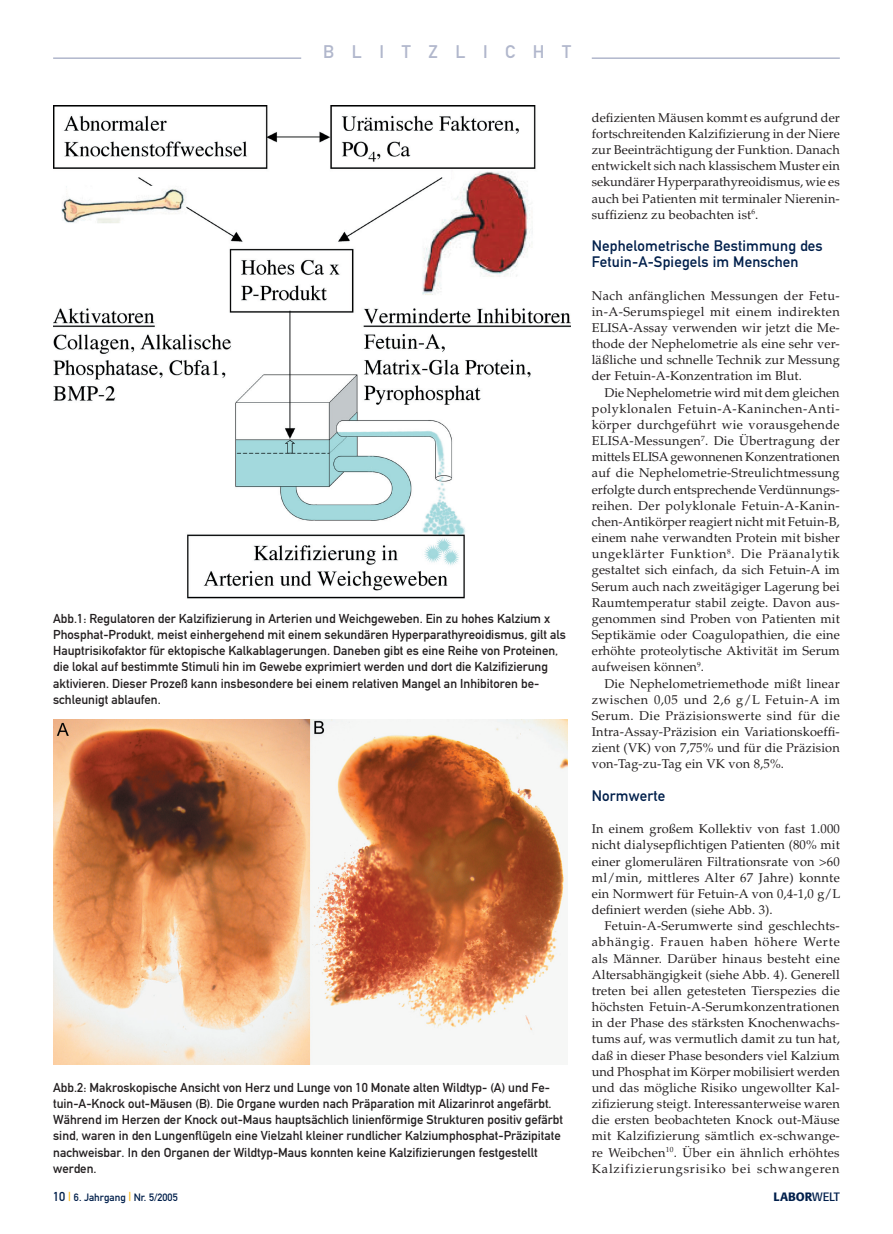
<style>
.page{position:relative;width:893px;height:1234px;background:#fff}
.page>*{position:absolute;margin:0;border:0;box-sizing:border-box;transform-origin:0 0}
.t1{font:18px "DIN Mittelschrift";letter-spacing:.98em;color:#b1b7cc}
.t2{font:15px/16.2px "DIN Mittelschrift";letter-spacing:.01em;color:#001f4b}
.t3{font:12.75px/16.2px "Palatino";letter-spacing:.01em;color:#231f20;text-align:justify}
.t4{font:12.75px/16.2px "DIN Mittelschrift";color:#231f20}
.t5{font:500 12px "Formata";color:#001f4b}
.t6{font:10.5px "DIN Mittelschrift Alternate";color:#001f4b}
.s1{font-size:12.75px}
.s2{font-size:12.75px;color:#fcb814}
.s3{font-weight:400}
</style>
<div class="page">
<hr style="left:53px;top:57px;width:248px;height:2px;background:#b1b7cc">
<hr style="left:592px;top:57px;width:248px;height:2px;background:#b1b7cc">
<img style="left:53px;top:105px;width:517px;height:494px">
<img style="left:53px;top:719px;width:515px;height:344px">
<h1 class="t1" style="left:323px;top:41px;width:250px">BLITZLICHT</h1>
<p class="t4" style="left:53px;top:610px;width:514px">Abb.1: Regulatoren der Kalzifizierung in Arterien und Weichgeweben. Ein zu hohes Kalzium x Phosphat-Produkt, meist einhergehend mit einem sekundären Hyperparathyreoidismus, gilt als Hauptrisikofaktor für ektopische Kalkablagerungen. Daneben gibt es eine Reihe von Proteinen, die lokal auf bestimmte Stimuli hin im Gewebe exprimiert werden und dort die Kalzifizierung aktivieren. Dieser Prozeß kann insbesondere bei einem relativen Mangel an Inhibitoren be&shy;schleunigt ablaufen.</p>
<p class="t4" style="left:53px;top:1079px;width:511px">Abb.2: Makroskopische Ansicht von Herz und Lunge von 10 Monate alten Wildtyp- (A) und Fe&shy;tuin-A-Knock out-Mäusen (B). Die Organe wurden nach Präparation mit Alizarinrot angefärbt.<br>Während im Herzen der Knock out-Maus hauptsächlich linienförmige Strukturen positiv gefärbt sind, waren in den Lungenflügeln eine Vielzahl kleiner rundlicher Kalziumphosphat-Präzipitate nachweisbar. In den Organen der Wildtyp-Maus konnten keine Kalzifizierungen festgestellt werden.</p>
<p class="t3" style="left:592px;top:109px;width:250px">defizienten Mäusen kommt es aufgrund der fortschreitenden Kalzifizierung in der Niere zur Beeinträchtigung der Funktion. Danach entwickelt sich nach klassischem Muster ein sekundärer Hyperparathyreoidismus, wie es auch bei Patienten mit terminaler Nierenin&shy;suffizienz zu beobachten ist<sup>6</sup>.</p>
<p class="t2" style="left:592px;top:238px;width:233px">Nephelometrische Bestimmung des<br>Fetuin-A-Spiegels im Menschen</p>
<p class="t3" style="left:592px;top:287px;width:250px">Nach anfänglichen Messungen der Fetu&shy;in-A-Serumspiegel mit einem indirekten ELISA-Assay verwenden wir jetzt die Me&shy;thode der Nephelometrie als eine sehr ver&shy;läßliche und schnelle Technik zur Messung der Fetuin-A-Konzentration im Blut.</p>
<p class="t3" style="left:592px;top:384px;width:250px;text-indent:13px">Die Nephelometrie wird mit dem gleichen polyklonalen Fetuin-A-Kaninchen-Anti&shy;körper durchgeführt wie vorausgehende ELISA-Messungen<sup>7</sup>. Die Übertragung der mittels ELISA gewonnenen Konzentrationen auf die Nephelometrie-Streulichtmessung erfolgte durch entsprechende Verdünnungs&shy;reihen. Der polyklonale Fetuin-A-Kanin&shy;chen-Antikörper reagiert nicht mit Fetuin-B, einem nahe verwandten Protein mit bisher ungeklärter Funktion<sup>8</sup>. Die Präanalytik gestaltet sich einfach, da sich Fetuin-A im Serum auch nach zweitägiger Lagerung bei Raumtemperatur stabil zeigte. Davon aus&shy;genommen sind Proben von Patienten mit Septikämie oder Coagulopathien, die eine erhöhte proteolytische Aktivität im Serum aufweisen können<sup>9</sup>.</p>
<p class="t3" style="left:592px;top:675px;width:250px;text-indent:13px">Die Nephelometriemethode mißt linear zwischen 0,05 und 2,6 g/L Fetuin-A im Serum. Die Präzisionswerte sind für die Intra-Assay-Präzision ein Variationskoeffi&shy;zient (VK) von 7,75% und für die Präzision von-Tag-zu-Tag ein VK von 8,5%.</p>
<p class="t2" style="left:592px;top:787px;width:75px">Normwerte</p>
<p class="t3" style="left:592px;top:820px;width:250px">In einem großem Kollektiv von fast 1.000 nicht dialysepflichtigen Patienten (80% mit einer glomerulären Filtrationsrate von &gt;60 ml/min, mittleres Alter 67 Jahre) konnte ein Normwert für Fetuin-A von 0,4-1,0 g/L definiert werden (siehe Abb. 3).</p>
<p class="t3" style="left:592px;top:917px;width:250px;text-indent:13px">Fetuin-A-Serumwerte sind geschlechts&shy;abhängig. Frauen haben höhere Werte als Männer. Darüber hinaus besteht eine Altersabhängigkeit (siehe Abb. 4). Generell treten bei allen getesteten Tierspezies die höchsten Fetuin-A-Serumkonzentrationen in der Phase des stärksten Knochenwachs&shy;tums auf, was vermutlich damit zu tun hat, daß in dieser Phase besonders viel Kalzium und Phosphat im Körper mobilisiert werden und das mögliche Risiko ungewollter Kal&shy;zifizierung steigt. Interessanterweise waren die ersten beobachteten Knock out-Mäuse mit Kalzifizierung sämtlich ex-schwange&shy;re Weibchen<sup>10</sup>. Über ein ähnlich erhöhtes Kalzifizierungsrisiko bei schwangeren</p>
<p class="t6" style="left:53px;top:1191px;width:126px"><span class="s1">10</span> <span class="s2">|</span> 6. Jahrgang <span class="s2">|</span> Nr. 5/2005</p>
<p class="t5" style="left:773px;top:1189px;width:68px">LABOR<span class="s3">WELT</span></p>
</div>
